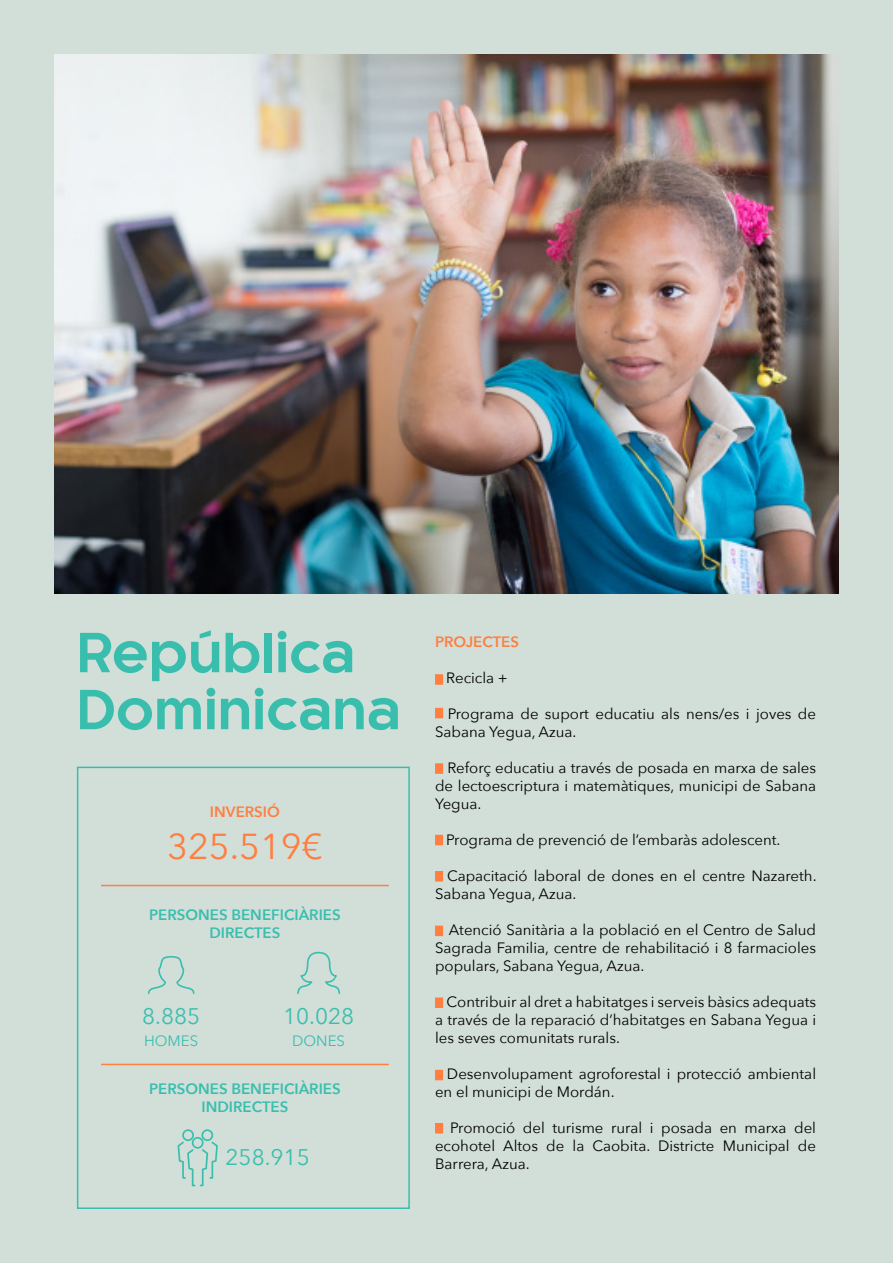
<style>
.page{position:relative;width:893px;height:1263px;background:#d2dfd8}
.page>*{position:absolute;margin:0;border:0;box-sizing:border-box;transform-origin:0 0}
.t1{font:700 52.5px/57px "Kaleko 205";color:#39beae}
.t2{font:36px "Avenir Next";color:#ff7e40}
.t3{font:22.5px "Avenir Next";color:#39beae}
.t4{font:15px/18px "Avenir Next";color:#000;text-align:justify}
.t5{font:600 15px "Avenir Next";color:#39beae}
.t6{font:600 15px "Avenir Next";color:#ff7e40}
.t7{font:15px "Avenir Next";color:#39beae}
</style>
<div class="page">
<div style="left:77px;top:767px;width:333px;height:442px;border:2px solid #39beae"></div>
<svg style="left:148px;top:956px;width:47px;height:38px"></svg>
<svg style="left:297px;top:952px;width:44px;height:42px"></svg>
<svg style="left:178px;top:1129px;width:40px;height:57px"></svg>
<hr style="left:101px;top:885px;width:288px;height:1px;background:#ff7e40">
<hr style="left:101px;top:1064px;width:288px;height:1px;background:#ff7e40">
<img style="left:54px;top:54px;width:784px;height:539px">
<div style="left:435px;top:674px;width:8px;height:11px;background:#ff7e40"></div>
<div style="left:435px;top:708px;width:8px;height:10px;background:#ff7e40"></div>
<div style="left:435px;top:763px;width:8px;height:11px;background:#ff7e40"></div>
<div style="left:435px;top:835px;width:8px;height:10px;background:#ff7e40"></div>
<div style="left:435px;top:871px;width:8px;height:10px;background:#ff7e40"></div>
<div style="left:435px;top:926px;width:8px;height:10px;background:#ff7e40"></div>
<div style="left:435px;top:997px;width:8px;height:11px;background:#ff7e40"></div>
<div style="left:435px;top:1070px;width:8px;height:10px;background:#ff7e40"></div>
<div style="left:435px;top:1123px;width:8px;height:10px;background:#ff7e40"></div>
<p class="t1" style="left:77px;top:625px;width:326px">República<br>Dominicana</p>
<p class="t6" style="left:435px;top:628px;width:86px">PROJECTES</p>
<p class="t4" style="left:446px;top:668px;width:63px">Recicla +</p>
<p class="t4" style="left:435px;top:704px;width:383px;text-indent:13px">Programa de suport educatiu als nens/es i joves de<br>Sabana Yegua, Azua.</p>
<p class="t4" style="left:435px;top:758px;width:383px;text-indent:12px">Reforç educatiu a través de posada en marxa de sales de lectoescriptura i matemàtiques, municipi de Sabana Yegua.</p>
<p class="t4" style="left:446px;top:830px;width:336px">Programa de prevenció de l’embaràs adolescent.</p>
<p class="t4" style="left:435px;top:866px;width:383px;text-indent:12px">Capacitació laboral de dones en el centre Nazareth.<br>Sabana Yegua, Azua.</p>
<p class="t4" style="left:435px;top:920px;width:383px;text-indent:14px">Atenció Sanitària a la població en el Centro de Salud Sagrada Familia, centre de rehabilitació i 8 farmacioles populars, Sabana Yegua, Azua.</p>
<p class="t4" style="left:435px;top:992px;width:383px;text-indent:12px">Contribuir al dret a habitatges i serveis bàsics adequats a través de la reparació d’habitatges en Sabana Yegua i les seves comunitats rurals.</p>
<p class="t4" style="left:435px;top:1064px;width:383px;text-indent:12px">Desenvolupament agroforestal i protecció ambiental en el municipi de Mordán.</p>
<p class="t4" style="left:435px;top:1118px;width:383px;text-indent:15px">Promoció del turisme rural i posada en marxa del ecohotel Altos de la Caobita. Districte Municipal de Barrera, Azua.</p>
<p class="t6" style="left:210px;top:798px;width:71px">INVERSIÓ</p>
<p class="t2" style="left:167px;top:816px;width:157px">325.519€</p>
<p class="t5" style="left:149px;top:902px;width:193px">PERSONES BENEFICIÀRIES</p>
<p class="t5" style="left:209px;top:920px;width:72px">DIRECTES</p>
<p class="t3" style="left:142px;top:997px;width:60px">8.885</p>
<p class="t7" style="left:144px;top:1028px;width:56px">HOMES</p>
<p class="t3" style="left:283px;top:997px;width:73px">10.028</p>
<p class="t7" style="left:292px;top:1028px;width:54px">DONES</p>
<p class="t5" style="left:149px;top:1076px;width:193px">PERSONES BENEFICIÀRIES</p>
<p class="t5" style="left:201px;top:1094px;width:88px">INDIRECTES</p>
<p class="t3" style="left:226px;top:1138px;width:86px">258.915</p>
</div>
